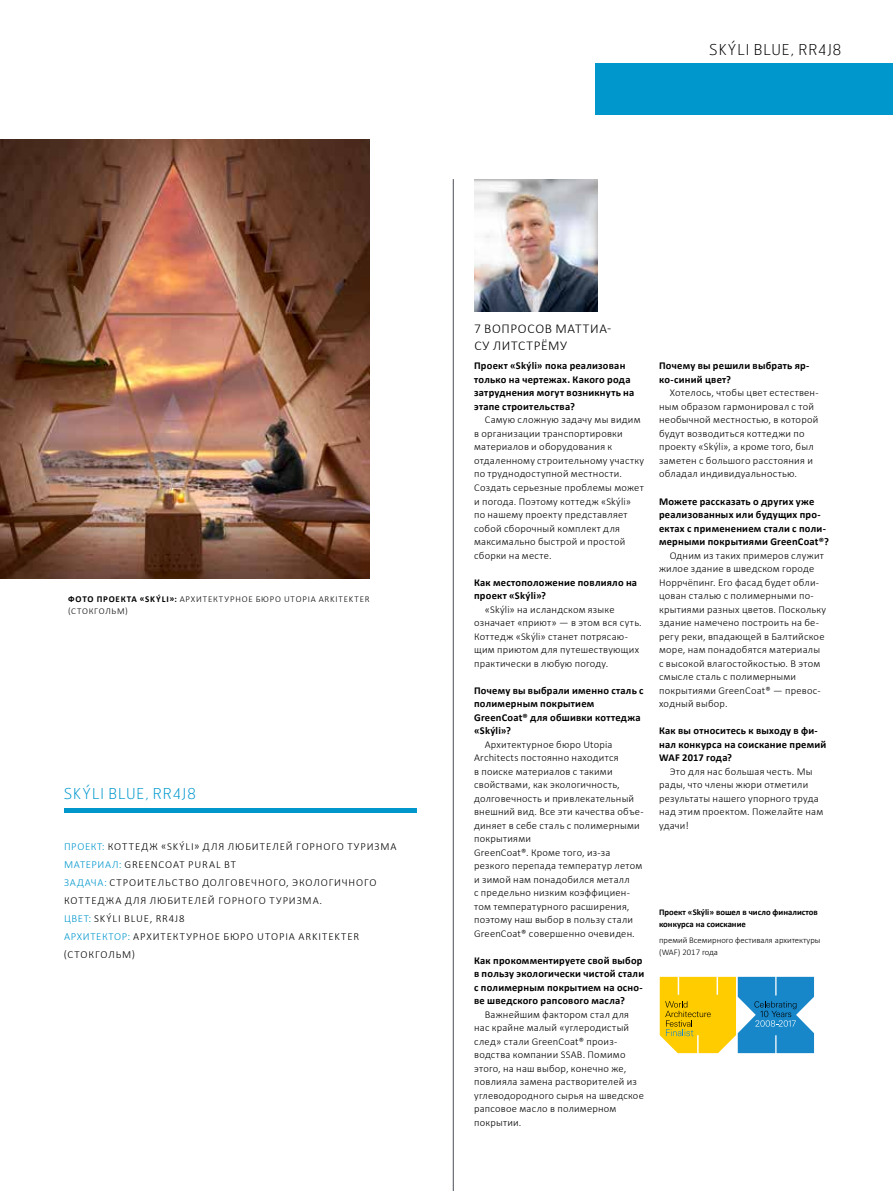
<style>
.page{position:relative;width:893px;height:1191px;background:#fff}
.page>*{position:absolute;margin:0;border:0;box-sizing:border-box;transform-origin:0 0}
.t1{font:100 15px "Hermes FB";letter-spacing:.055em;color:#000}
.t2{font:100 15px "Hermes FB";letter-spacing:.055em;color:#0097cd}
.t3{font:300 13.5px/16.5px "Calibri";letter-spacing:.05em;color:#000}
.t4{font:300 10.8px/18px "Calibri";letter-spacing:.08em;color:#000}
.t5{font:300 10.5px/13.5px "Calibri";letter-spacing:.02em;color:#000}
.t6{font:700 10.5px/13.5px "Calibri";letter-spacing:.02em;color:#000}
.t7{font:300 9px/12px "Calibri";letter-spacing:.09em;color:#000}
.t8{font:700 8.7px/12px "Calibri";color:#000}
.t9{font:300 8.7px/12px "Calibri";color:#000}
.s1{font-weight:700}
.s2{color:#0097cd}
</style>
<div class="page">
<img style="left:0;top:139px;width:370px;height:439px">
<div style="left:595px;top:64px;width:298px;height:51px;background:#0097cd"></div>
<div style="left:64px;top:808px;width:352px;height:5px;background:#0097cd"></div>
<img style="left:474px;top:179px;width:124px;height:133px">
<hr style="left:453px;top:179px;width:1px;height:1012px;background:#696b72">
<svg style="left:660px;top:976px;width:154px;height:77px;background:#98b072"></svg>
<h1 class="t1" style="left:709px;top:40px;width:134px">SKÝLI BLUE, RR4J8</h1>
<p class="t7" style="left:68px;top:593px;width:303px"><span class="s1">ФОТО ПРОЕКТА «SKÝLI»:</span> АРХИТЕКТУРНОЕ БЮРО UTOPIA ARKITEKTER (СТОКГОЛЬМ)</p>
<h1 class="t2" style="left:64px;top:783px;width:134px">SKÝLI BLUE, RR4J8</h1>
<p class="t4" style="left:64px;top:837px;width:334px"><span class="s2">ПРОЕКТ:</span> КОТТЕДЖ «SKÝLI» ДЛЯ ЛЮБИТЕЛЕЙ ГОРНОГО ТУРИЗМА <span class="s2">МАТЕРИАЛ:</span> GREENCOAT PURAL BT<br><span class="s2">ЗАДАЧА:</span> СТРОИТЕЛЬСТВО ДОЛГОВЕЧНОГО, ЭКОЛОГИЧНОГО КОТТЕДЖА ДЛЯ ЛЮБИТЕЛЕЙ ГОРНОГО ТУРИЗМА.<br><span class="s2">ЦВЕТ:</span> SKÝLI BLUE, RR4J8<br><span class="s2">АРХИТЕКТОР:</span> АРХИТЕКТУРНОЕ БЮРО UTOPIA ARKITEKTER (СТОКГОЛЬМ)</p>
<p class="t3" style="left:474px;top:320px;width:139px">7 ВОПРОСОВ МАТТИА-<br>СУ ЛИТСТРЁМУ</p>
<p class="t6" style="left:474px;top:359px;width:162px">Проект «Skýli» пока реализован только на чертежах. Какого рода затруднения могут возникнуть на этапе строительства?</p>
<p class="t5" style="left:474px;top:413px;width:172px;text-indent:11px">Самую сложную задачу мы видим в организации транспортировки материалов и оборудования к отдаленному строительному участку по труднодоступной местности.<br>Создать серьезные проблемы может и погода. Поэтому коттедж «Skýli» по нашему проекту представляет собой сборочный комплект для максимально быстрой и простой сборки на месте.</p>
<p class="t6" style="left:474px;top:575px;width:165px">Как местоположение повлияло на проект «Skýli»?</p>
<p class="t5" style="left:474px;top:602px;width:169px;text-indent:11px">«Skýli» на исландском языке означает «приют» — в этом вся суть.<br>Коттедж «Skýli» станет потрясаю&shy;щим приютом для путешествующих практически в любую погоду.</p>
<p class="t6" style="left:474px;top:683px;width:171px">Почему вы выбрали именно сталь с полимерным покрытием<br>GreenCoat® для обшивки коттеджа «Skýli»?</p>
<p class="t5" style="left:474px;top:737px;width:171px;text-indent:11px">Архитектурное бюро Utopia<br>Architects постоянно находится<br>в поиске материалов с такими свойствами, как экологичность, долговечность и привлекательный внешний вид. Все эти качества объе&shy;диняет в себе сталь с полимерными покрытиями<br>GreenCoat®. Кроме того, из-за резкого перепада температур летом и зимой нам понадобился металл<br>с предельно низким коэффициен&shy;том температурного расширения, поэтому наш выбор в пользу стали<br>GreenCoat® совершенно очевиден.</p>
<p class="t6" style="left:474px;top:953px;width:172px">Как прокомментируете свой выбор в пользу экологически чистой стали с полимерным покрытием на осно&shy;ве шведского рапсового масла?</p>
<p class="t5" style="left:474px;top:1007px;width:171px;text-indent:11px">Важнейшим фактором стал для нас крайне малый «углеродистый след» стали GreenCoat® произ&shy;водства компании SSAB. Помимо этого, на наш выбор, конечно же, повлияла замена растворителей из углеводородного сырья на шведское рапсовое масло в полимерном покрытии.</p>
<p class="t6" style="left:659px;top:359px;width:152px">Почему вы решили выбрать яр&shy;ко-синий цвет?</p>
<p class="t5" style="left:659px;top:386px;width:161px;text-indent:11px">Хотелось, чтобы цвет естествен&shy;ным образом гармонировал с той необычной местностью, в которой будут возводиться коттеджи по проекту «Skýli», а кроме того, был заметен с большого расстояния и обладал индивидуальностью.</p>
<p class="t6" style="left:659px;top:494px;width:171px">Можете рассказать о других уже реализованных или будущих про&shy;ектах с применением стали с поли&shy;мерными покрытиями GreenCoat®?</p>
<p class="t5" style="left:659px;top:548px;width:169px;text-indent:11px">Одним из таких примеров служит жилое здание в шведском городе<br>Норрчёпинг. Его фасад будет обли&shy;цован сталью с полимерными по&shy;крытиями разных цветов. Поскольку здание намечено построить на бе&shy;регу реки, впадающей в Балтийское море, нам понадобятся материалы с высокой влагостойкостью. В этом смысле сталь с полимерными покрытиями GreenCoat® — превос&shy;ходный выбор.</p>
<p class="t6" style="left:659px;top:724px;width:169px">Как вы относитесь к выходу в фи&shy;нал конкурса на соискание премий<br>WAF 2017 года?</p>
<p class="t5" style="left:659px;top:764px;width:166px;text-indent:11px">Это для нас большая честь. Мы рады, что члены жюри отметили результаты нашего упорного труда над этим проектом. Пожелайте нам удачи!</p>
<p class="t8" style="left:659px;top:906px;width:160px">Проект «Skýli» вошел в число финалистов конкурса на соискание</p>
<p class="t9" style="left:659px;top:934px;width:163px">премий Всемирного фестиваля архитектуры (WAF) 2017 года</p>
</div>
